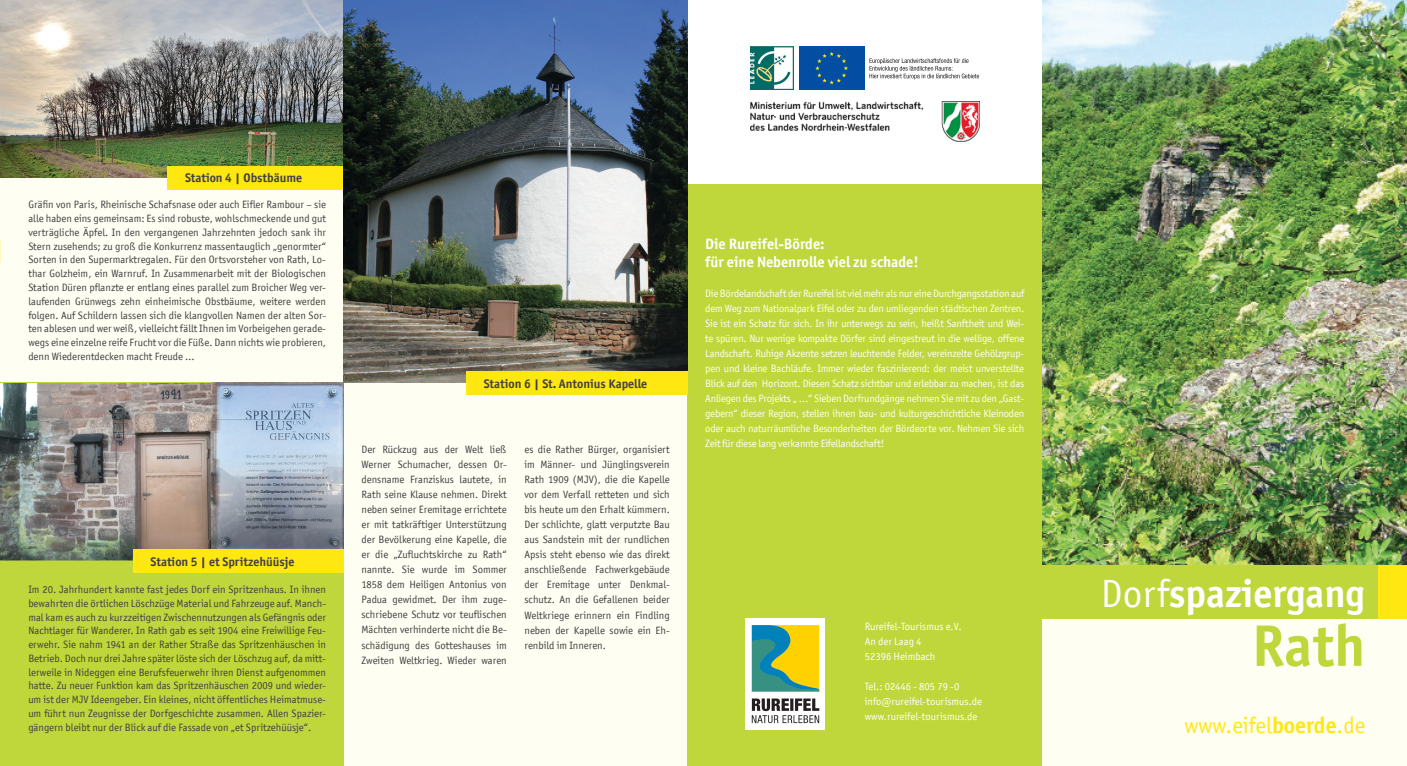
<style>
.page{position:relative;width:1407px;height:766px;background:#fff}
.page>*{position:absolute;margin:0;border:0;box-sizing:border-box;transform-origin:0 0}
.t1{font:700 58.75px "Officina San ITC";color:#bfd73b}
.t2{font:700 39.38px "Officina San ITC";color:#fff}
.t3{font:22.75px "Officina San ITC";color:#ffe711}
.t4{font:700 15px/18px "Officina San ITC";color:#fff}
.t5{font:700 12.5px "Officina San ITC";color:#414142}
.t6{font:10.62px/15px "Officina San ITC";color:#414142;text-align:justify}
.t7{font:10.62px/15px "Officina San ITC";letter-spacing:-.02em;color:#fffef3;text-align:justify}
.t8{font:10.62px/15px "Officina San ITC";color:#fff}
.s1{font-weight:400}
.s2{font-weight:700}
</style>
<div class="page">
<div style="left:0;top:0;width:1407px;height:765px;background:#fffef3"></div>
<img style="left:1042px;top:0;width:365px;height:565px">
<div style="left:1042px;top:565px;width:336px;height:53px;background:#bfd73b"></div>
<div style="left:1378px;top:565px;width:29px;height:53px;background:#ffe711"></div>
<div style="left:687px;top:0;width:355px;height:765px;background:#bfd73b"></div>
<div style="left:687px;top:0;width:355px;height:183px;background:#fff"></div>
<img style="left:745px;top:618px;width:80px;height:111px">
<img style="left:750px;top:47px;width:44px;height:43px">
<div style="left:799px;top:47px;width:65px;height:43px;background:#034ea2"></div>
<svg style="left:815px;top:52px;width:33px;height:32px"></svg>
<svg style="left:869px;top:58px;width:110px;height:21px"></svg>
<img style="left:750px;top:101px;width:229px;height:40px">
<div style="left:0;top:390px;width:344px;height:375px;background:#bfd73b"></div>
<img style="left:0;top:383px;width:212px;height:177px">
<img style="left:0;top:0;width:344px;height:177px">
<div style="left:167px;top:166px;width:177px;height:23px;background:#ffe711"></div>
<img style="left:212px;top:383px;width:132px;height:166px">
<div style="left:133px;top:549px;width:211px;height:23px;background:#ffe711"></div>
<img style="left:344px;top:0;width:343px;height:383px">
<div style="left:466px;top:371px;width:221px;height:23px;background:#ffe711"></div>
<p class="t5" style="left:185px;top:170px;width:119px">Station 4 | Obstbäume</p>
<p class="t6" style="left:28px;top:198px;width:299px;line-height:13.8px">Gräfin von Paris, Rheinische Schafsnase oder auch Eifler Rambour – sie alle haben eins gemeinsam: Es sind robuste, wohlschmeckende und gut verträgliche Äpfel. In den vergangenen Jahrzehnten jedoch sank ihr Stern zusehends; zu groß die Konkurrenz massentauglich „genormter“ Sorten in den Supermarktregalen. Für den Ortsvorsteher von Rath, Lo&shy;thar Golzheim, ein Warnruf. In Zusammenarbeit mit der Biologischen Station Düren pflanzte er entlang eines parallel zum Broicher Weg ver&shy;laufenden Grünwegs zehn einheimische Obstbäume, weitere werden folgen. Auf Schildern lassen sich die klangvollen Namen der alten Sor&shy;ten ablesen und wer weiß, vielleicht fällt Ihnen im Vorbeigehen gerade&shy;wegs eine einzelne reife Frucht vor die Füße. Dann nichts wie probieren, denn Wiederentdecken macht Freude …</p>
<p class="t5" style="left:151px;top:553px;width:145px">Station 5 | et Spritzehüüsje</p>
<p class="t6" style="left:28px;top:582px;width:299px;line-height:13.8px">Im 20. Jahrhundert kannte fast jedes Dorf ein Spritzenhaus. In ihnen bewahrten die örtlichen Löschzüge Material und Fahrzeuge auf. Manch&shy;mal kam es auch zu kurzzeitigen Zwischennutzungen als Gefängnis oder Nachtlager für Wanderer. In Rath gab es seit 1904 eine Freiwillige Feu&shy;erwehr. Sie nahm 1941 an der Rather Straße das Spritzenhäuschen in Betrieb. Doch nur drei Jahre später löste sich der Löschzug auf, da mitt&shy;lerweile in Nideggen eine Berufsfeuerwehr ihren Dienst aufgenommen hatte. Zu neuer Funktion kam das Spritzenhäuschen 2009 und wieder&shy;um ist der MJV Ideengeber. Ein kleines, nicht öffentliches Heimatmuse&shy;um führt nun Zeugnisse der Dorfgeschichte zusammen. Allen Spazier&shy;gängern bleibt nur der Blick auf die Fassade von „et Spritzehüüsje“.</p>
<p class="t5" style="left:484px;top:375px;width:165px">Station 6 | St. Antonius Kapelle</p>
<p class="t6" style="left:361px;top:442px;width:147px">Der Rückzug aus der Welt ließ Werner Schumacher, dessen Or&shy;densname Franziskus lautete, in Rath seine Klause nehmen. Direkt neben seiner Eremitage errichtete er mit tatkräftiger Unterstützung der Bevölkerung eine Kapelle, die er die „Zufluchtskirche zu Rath“ nannte. Sie wurde im Sommer 1858 dem Heiligen Antonius von Padua gewidmet. Der ihm zuge&shy;schriebene Schutz vor teuflischen Mächten verhinderte nicht die Be&shy;schädigung des Gotteshauses im Zweiten Weltkrieg. Wieder waren</p>
<p class="t6" style="left:524px;top:442px;width:147px">es die Rather Bürger, organisiert im Männer- und Jünglingsverein Rath 1909 (MJV), die die Kapelle vor dem Verfall retteten und sich bis heute um den Erhalt kümmern.<br>Der schlichte, glatt verputzte Bau aus Sandstein mit der rundlichen Apsis steht ebenso wie das direkt anschließende Fachwerkgebäude der Eremitage unter Denkmal&shy;schutz. An die Gefallenen beider Weltkriege erinnern ein Findling neben der Kapelle sowie ein Eh&shy;renbild im Inneren.</p>
<h3 class="t4" style="left:705px;top:235px;width:215px">Die Rureifel-Börde:<br>für eine Nebenrolle viel zu schade!</h3>
<p class="t7" style="left:705px;top:286px;width:320px">Die Bördelandschaft der Rureifel ist viel mehr als nur eine Durchgangsstation auf dem Weg zum Nationalpark Eifel oder zu den umliegenden städtischen Zentren.<br>Sie ist ein Schatz für sich. In ihr unterwegs zu sein, heißt Sanftheit und Wei&shy;te spüren. Nur wenige kompakte Dörfer sind eingestreut in die wellige, offene Landschaft. Ruhige Akzente setzen leuchtende Felder, vereinzelte Gehölzgrup&shy;pen und kleine Bachläufe. Immer wieder faszinierend: der meist unverstellte Blick auf den Horizont. Diesen Schatz sichtbar und erlebbar zu machen, ist das Anliegen des Projekts „ …“ Sieben Dorfrundgänge nehmen Sie mit zu den „Gast&shy;gebern“ dieser Region, stellen ihnen bau- und kulturgeschichtliche Kleinoden oder auch naturräumliche Besonderheiten der Bördeorte vor. Nehmen Sie sich Zeit für diese lang verkannte Eifellandschaft!</p>
<p class="t8" style="left:865px;top:618px;width:98px">Rureifel-Tourismus e.V.<br>An der Laag 4<br>52396 Heimbach</p>
<p class="t8" style="left:865px;top:678px;width:119px">Tel.: 02446 - 805 79 -0 info@rureifel-tourismus.de www.rureifel-tourismus.de</p>
<h2 class="t2" style="left:1101px;top:568px;width:266px"><span class="s1">Dorf</span>spaziergang</h2>
<h1 class="t1" style="left:1251px;top:609px;width:115px">Rath</h1>
<h3 class="t3" style="left:1184px;top:712px;width:182px">www.eifel<span class="s2">boerde</span>.de</h3>
</div>
